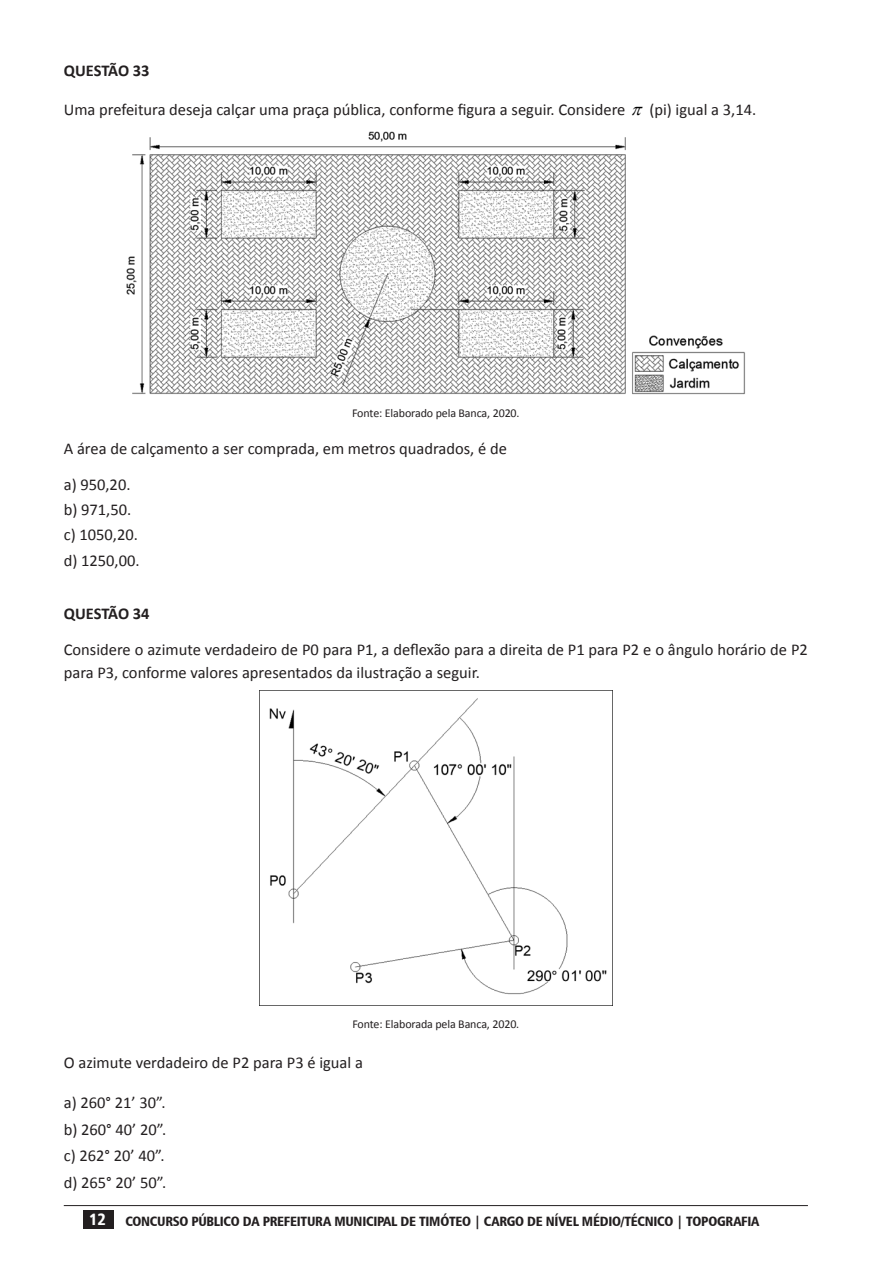
<style>
.page{position:relative;width:893px;height:1263px;background:#fff}
.page>*{position:absolute;margin:0;border:0;box-sizing:border-box;transform-origin:0 0}
.t1{font:16.5px/26.7px "Calibri";color:#231f20}
.t2{font:700 16.5px "Calibri";letter-spacing:-.01em;color:#231f20}
.t3{font:13.5px "Humanist 777 BT Black Condensed B";letter-spacing:-.02em;color:#231f20}
.t4{font:12px "Calibri";letter-spacing:-.01em;color:#231f20}
.s1{font-size:16.5px;color:#fff}
</style>
<div class="page">
<hr style="left:64px;top:1205px;width:744px;height:1px;background:#231f20">
<div style="left:83px;top:1210px;width:31px;height:18px;background:#231f20"></div>
<img style="left:126px;top:131px;width:619px;height:264px">
<img style="left:269px;top:698px;width:338px;height:297px">
<p class="t2" style="left:64px;top:60px;width:87px">QUESTÃO 33</p>
<p class="t1" style="left:64px;top:96px;width:563px">Uma prefeitura deseja calçar uma praça pública, conforme figura a seguir. Considere</p>
<p class="t1" style="left:649px;top:96px;width:108px">(pi) igual a 3,14.</p>
<p class="t4" style="left:352px;top:406px;width:169px">Fonte: Elaborado pela Banca, 2020.</p>
<p class="t1" style="left:64px;top:431px;width:445px;line-height:35.5px">A área de calçamento a ser comprada, em metros quadrados, é de a) 950,20.</p>
<p class="t1" style="left:64px;top:497px;width:77px;line-height:25.2px">b) 971,50. c) 1050,20. d) 1250,00.</p>
<p class="t2" style="left:64px;top:603px;width:87px">QUESTÃO 34</p>
<p class="t1" style="left:64px;top:638px;width:746px;line-height:22.5px">Considere o azimute verdadeiro de P0 para P1, a deflexão para a direita de P1 para P2 e o ângulo horário de P2 para P3, conforme valores apresentados da ilustração a seguir.</p>
<p class="t4" style="left:352px;top:1016px;width:168px">Fonte: Elaborada pela Banca, 2020.</p>
<p class="t1" style="left:64px;top:1049px;width:301px">O azimute verdadeiro de P2 para P3 é igual a</p>
<p class="t1" style="left:64px;top:1089px;width:104px;text-align:justify">a) 260° 21’ 30”. b) 260° 40’ 20”. c) 262° 20’ 40”. d) 265° 20’ 50”.</p>
<p class="t3" style="left:89px;top:1213px;width:672px"><span class="s1">12</span> CONCURSO PÚBLICO DA PREFEITURA MUNICIPAL DE TIMÓTEO | CARGO DE NÍVEL MÉDIO/TÉCNICO | TOPOGRAFIA</p>
</div>
